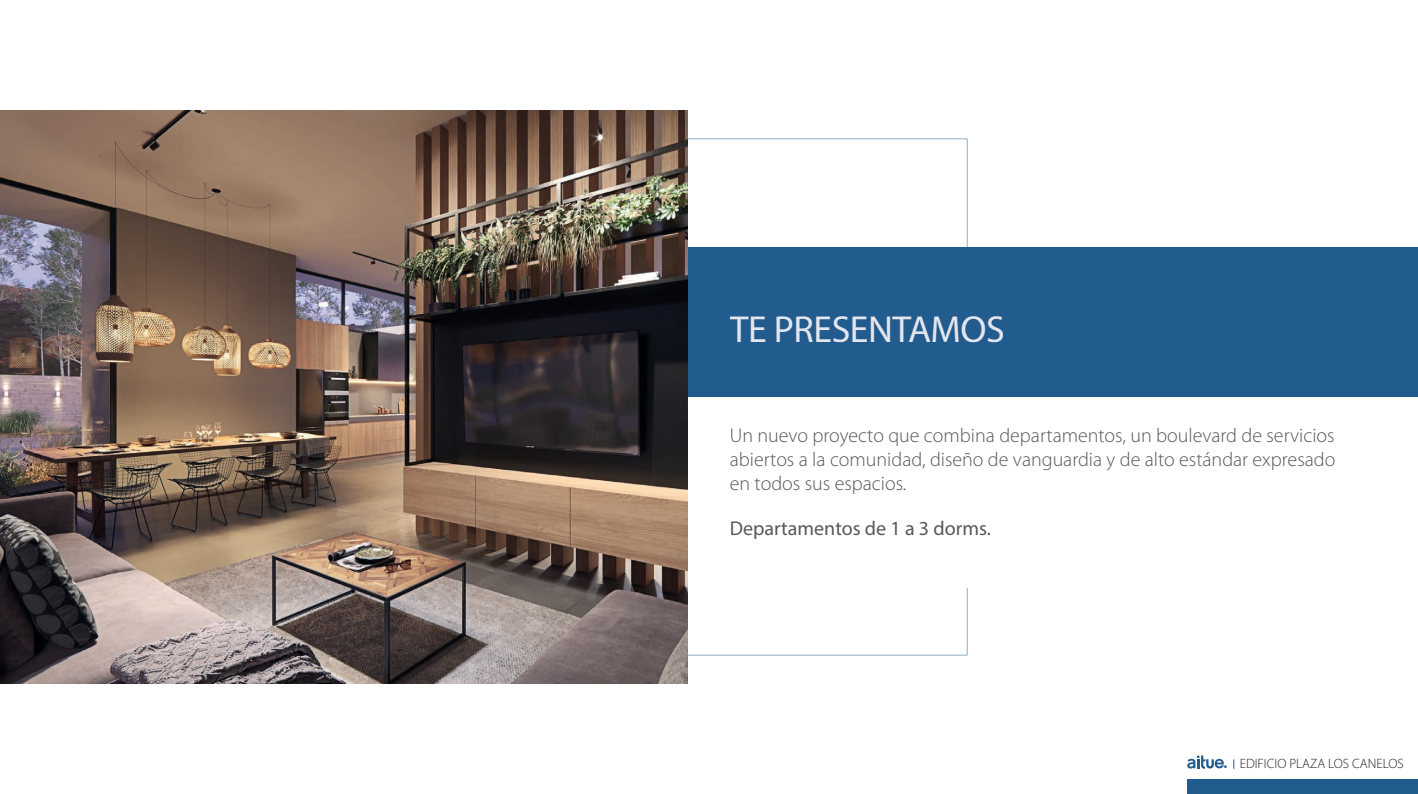
<style>
.page{position:relative;width:1418px;height:794px;background:#fff}
.page>*{position:absolute;margin:0;border:0;box-sizing:border-box;transform-origin:0 0}
.t1{font:37.8px "Myriad Pro";letter-spacing:-.01em;color:#e4e6ee}
.t2{font:300 20px/24px "Myriad Pro";color:#57585a;text-align:justify}
.t3{font:20px "Myriad Pro";color:#57585a}
.t4{font:300 13.6px "Myriad Pro";color:#231f20}
</style>
<div class="page">
<div style="left:651px;top:248px;width:766px;height:149px;background:#225b8e"></div>
<div style="left:1187px;top:779px;width:230px;height:15px;background:#225b8e"></div>
<svg style="left:1187px;top:755px;width:39px;height:13px"></svg>
<svg style="left:687px;top:139px;width:280px;height:516px"></svg>
<img style="left:0;top:110px;width:687px;height:574px">
<div style="left:932px;top:397px;width:64px;height:190px;background:#fff"></div>
<svg style="left:729px;top:316px;width:238px;height:26px"></svg>
<h1 class="t1" style="left:729px;top:306px;width:276px">TE PRESENTAMOS</h1>
<p class="t2" style="left:729px;top:423px;width:607px">Un nuevo proyecto que combina departamentos, un boulevard de servicios abiertos a la comunidad, diseño de vanguardia y de alto estándar expresado en todos sus espacios.</p>
<p class="t3" style="left:729px;top:516px;width:262px">Departamentos de 1 a 3 dorms.</p>
<p class="t4" style="left:1239px;top:755px;width:165px">EDIFICIO PLAZA LOS CANELOS</p>
</div>
